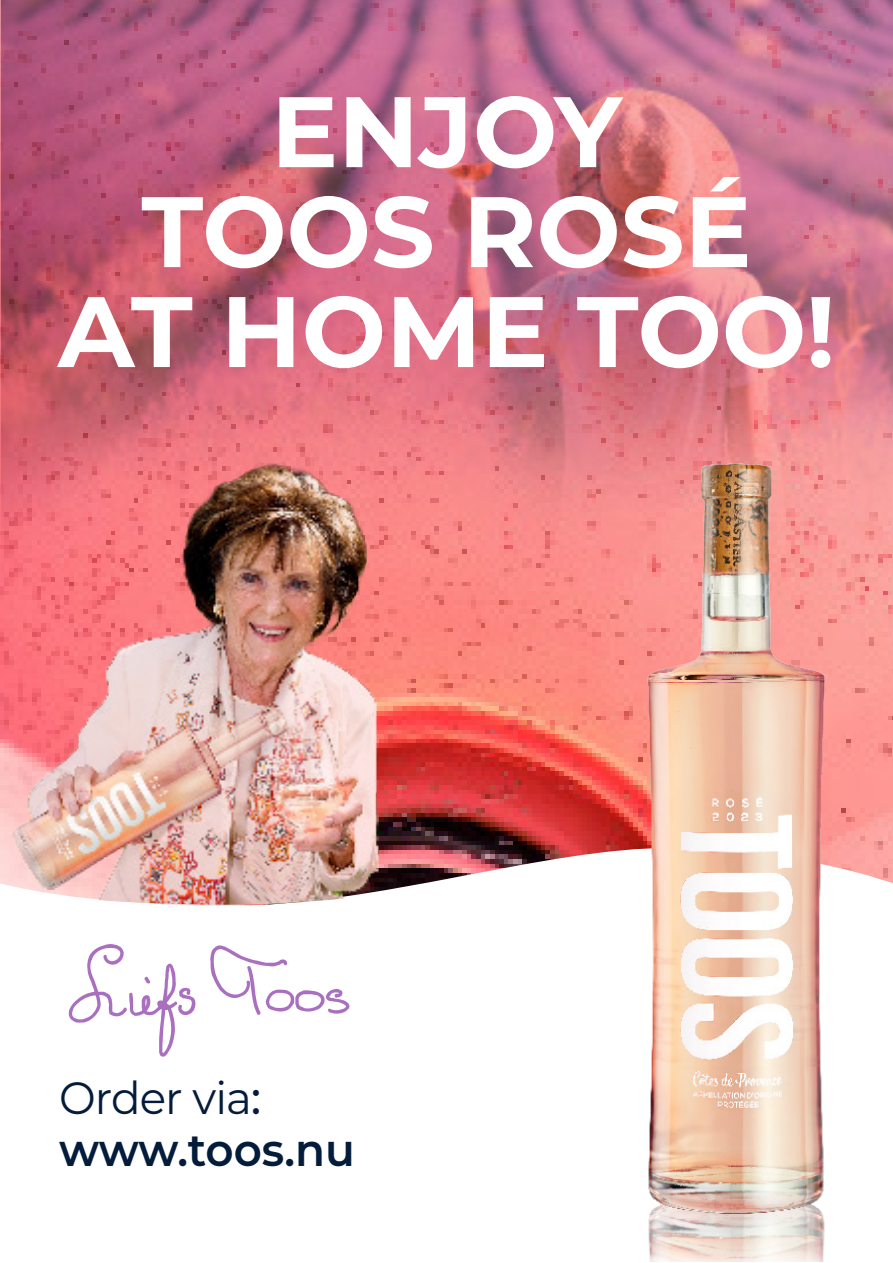
<style>
.page{position:relative;width:893px;height:1263px;background:#fff}
.page>*{position:absolute;margin:0;border:0;box-sizing:border-box;transform-origin:0 0}
.t1{font:700 99.9px "Montserrat";color:#fff}
.t2{font:700 96.9px "Montserrat";color:#fff}
.t3{font:600 45.3px "Montserrat";letter-spacing:-.005em;color:#041c3b}
.t4{font:45.3px "Montserrat";letter-spacing:-.02em;color:#041c3b}
.s1{font-weight:500}
</style>
<div class="page">
<img style="left:0;top:0;width:893px;height:906px">
<img style="left:1px;top:0;width:892px;height:679px">
<img style="left:626px;top:441px;width:215px;height:821px">
<img style="left:4px;top:387px;width:554px;height:518px">
<svg style="left:68px;top:944px;width:281px;height:113px"></svg>
<p class="t1" style="left:271px;top:60px;width:352px">ENJOY</p>
<p class="t1" style="left:141px;top:160px;width:612px">TOOS ROSÉ</p>
<p class="t1" style="left:58px;top:260px;width:779px">AT HOME TOO!</p>
<p class="t2" style="left:376px;top:84px;width:205px">HET</p>
<p class="t2" style="left:261px;top:181px;width:435px">IS WEER</p>
<p class="t2" style="left:199px;top:278px;width:558px">TIJD VOOR</p>
<p class="t4" style="left:59px;top:1067px;width:203px">Order via<span class="s1">:</span></p>
<p class="t3" style="left:59px;top:1118px;width:297px">www.toos.nu</p>
</div>
